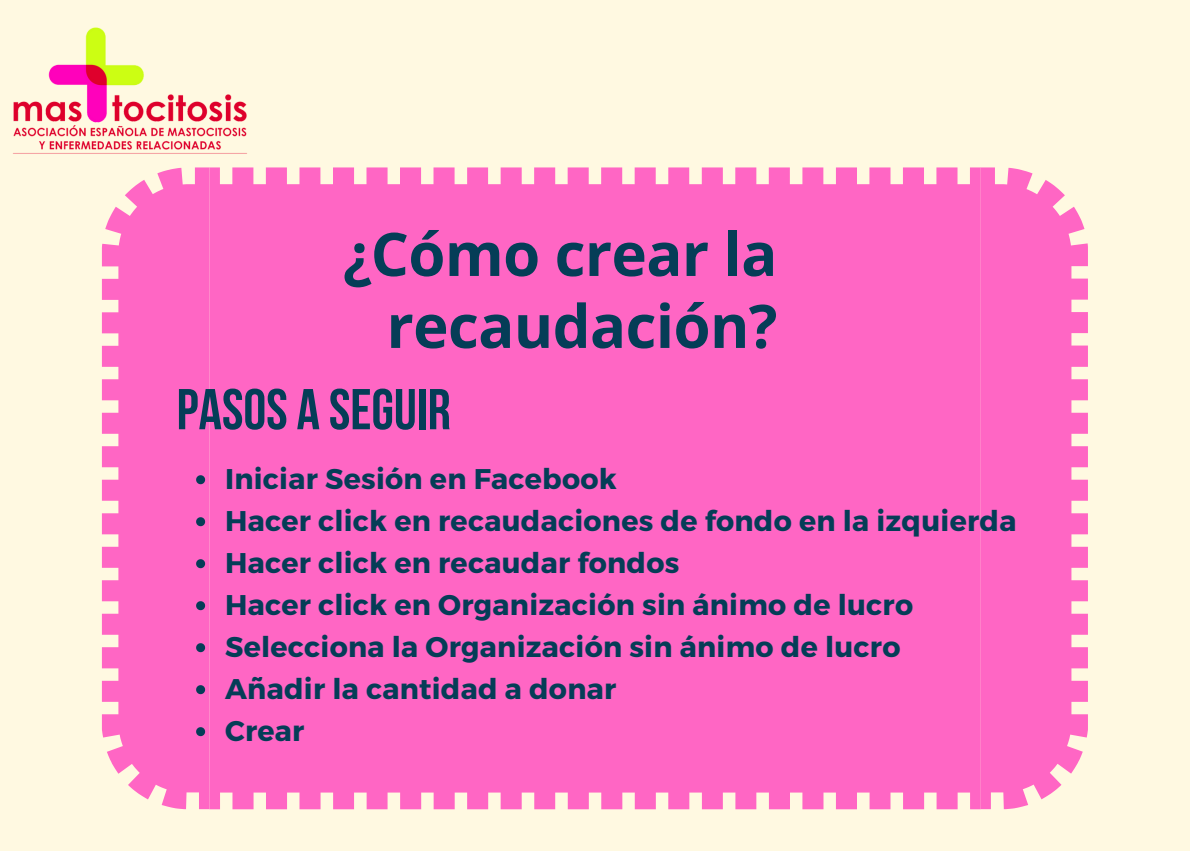
<style>
.page{position:relative;width:1190px;height:851px;background:#fff}
.page>*{position:absolute;margin:0;border:0;box-sizing:border-box;transform-origin:0 0}
.t1{font:700 60px/72px "Open Sans";letter-spacing:-.01em;color:#053d57;text-align:right}
.t2{font:700 57.4px "Bebas Neue";color:#053d57}
.t3{font:700 28.4px "Montserrat";letter-spacing:.01em;color:#053d57}
</style>
<div class="page">
<div style="left:0;top:0;width:1190px;height:850px;background:#fff9e1"></div>
<svg style="left:102px;top:167px;width:107px;height:642px;background:#fe76c7"></svg>
<svg style="left:980px;top:167px;width:108px;height:642px;background:#ff76c7"></svg>
<div style="left:209px;top:167px;width:771px;height:642px;background:#ff66c4"></div>
<img style="left:13px;top:27px;width:234px;height:127px">
<svg style="left:196px;top:475px;width:9px;height:9px"></svg>
<svg style="left:196px;top:517px;width:9px;height:9px"></svg>
<svg style="left:196px;top:559px;width:9px;height:9px"></svg>
<svg style="left:196px;top:601px;width:9px;height:9px"></svg>
<svg style="left:196px;top:643px;width:9px;height:9px"></svg>
<svg style="left:196px;top:685px;width:9px;height:9px"></svg>
<svg style="left:196px;top:727px;width:9px;height:9px"></svg>
<p class="t1" style="left:343px;top:217px;width:436px">¿Cómo crear la recaudación?</p>
<p class="t2" style="left:177px;top:386px;width:276px">PASOS A SEGUIR</p>
<p class="t3" style="left:225px;top:460px;width:393px">Iniciar Sesión en Facebook</p>
<p class="t3" style="left:225px;top:502px;width:793px">Hacer click en recaudaciones de fondo en la izquierda</p>
<p class="t3" style="left:225px;top:544px;width:456px">Hacer click en recaudar fondos</p>
<p class="t3" style="left:225px;top:586px;width:690px">Hacer click en Organización sin ánimo de lucro</p>
<p class="t3" style="left:225px;top:628px;width:677px">Selecciona la Organización sin ánimo de lucro</p>
<p class="t3" style="left:225px;top:670px;width:393px">Añadir la cantidad a donar</p>
<p class="t3" style="left:225px;top:712px;width:81px">Crear</p>
</div>
